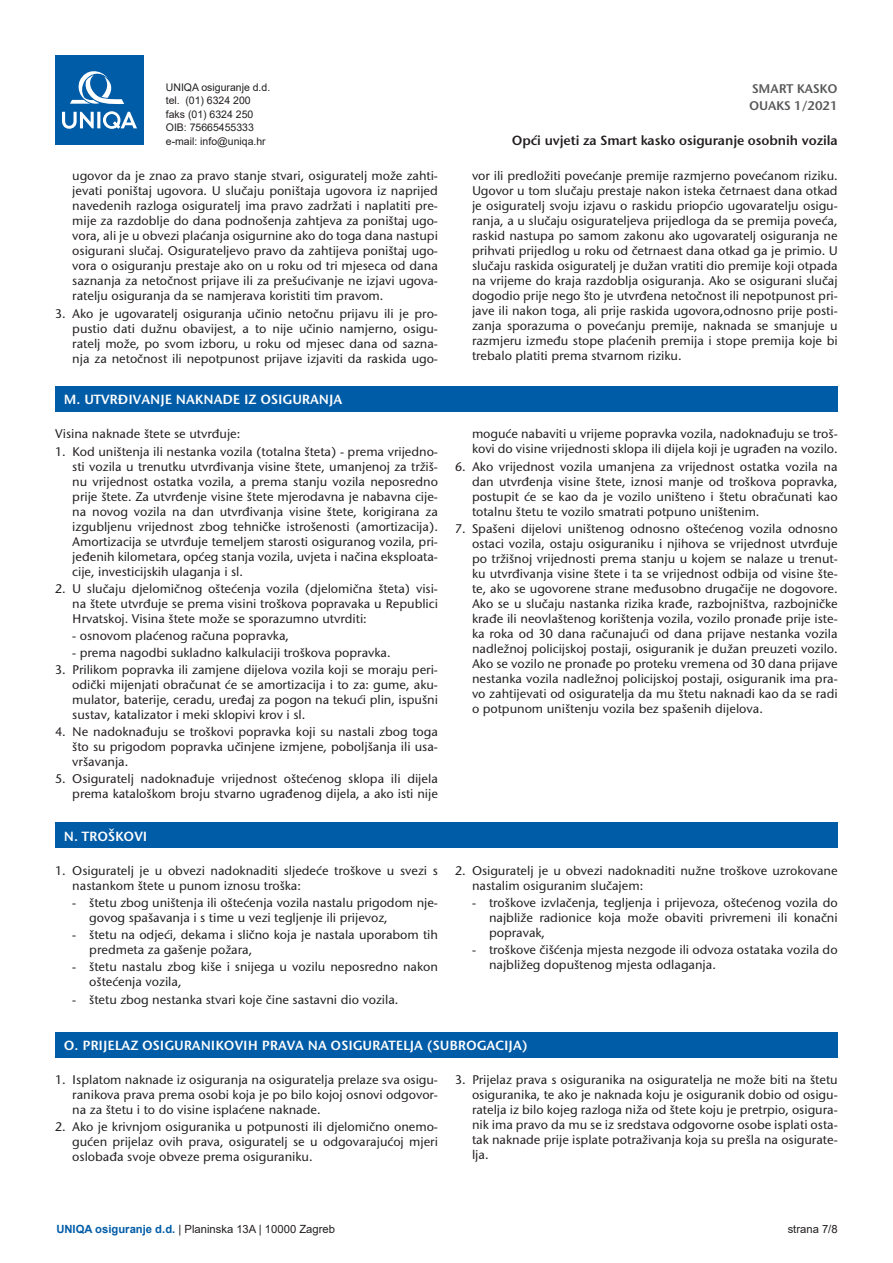
<style>
.page{position:relative;width:893px;height:1263px;background:#fff}
.page>*{position:absolute;margin:0;border:0;box-sizing:border-box;transform-origin:0 0}
._02_-_Clanak{font:13.5px "Stone San Sem XP";color:#fff}
.t1{font:13.5px "Stone San Sem XP";letter-spacing:-.005em;color:#231f20}
._01_-_Tekst_-_1_uvla{font:12.75px/15px "Stone Sans XP";letter-spacing:-.005em;color:#231f20;text-align:justify}
._01_-_Tekst_-_2_uvla{font:12.75px/15px "Stone Sans XP";letter-spacing:-.005em;color:#231f20}
.t2{font:12.75px/17.1px "Stone San Sem XP";letter-spacing:-.005em;color:#57585a}
.t3{font:11.25px "Arial";color:#231f20}
.t4{font:10.5px/13.5px "Arial";color:#231f20}
.s1{font-weight:700;color:#005ca7}
</style>
<div class="page">
<div style="left:55px;top:55px;width:89px;height:90px;background:#005ca7"></div>
<svg style="left:70px;top:71px;width:54px;height:34px"></svg>
<svg style="left:62px;top:111px;width:75px;height:18px"></svg>
<div style="left:55px;top:386px;width:783px;height:26px;background:#005ca7"></div>
<div style="left:55px;top:823px;width:783px;height:25px;background:#005ca7"></div>
<div style="left:55px;top:1032px;width:783px;height:25px;background:#005ca7"></div>
<p class="t4" style="left:166px;top:80px;width:106px">UNIQA osiguranje d.d. tel. (01) 6324 200 faks (01) 6324 250<br>OIB: 75665455333 e-mail: info@uniqa.hr</p>
<p class="_01_-_Tekst_-_1_uvla" style="left:72px;top:168px;width:367px">ugovor da je znao za pravo stanje stvari, osiguratelj može zahti&shy;jevati poništaj ugovora. U slučaju poništaja ugovora iz naprijed navedenih razloga osiguratelj ima pravo zadržati i naplatiti pre&shy;mije za razdoblje do dana podnošenja zahtjeva za poništaj ugo&shy;vora, ali je u obvezi plaćanja osigurnine ako do toga dana nastupi osigurani slučaj. Osigurateljevo pravo da zahtijeva poništaj ugo&shy;vora o osiguranju prestaje ako on u roku od tri mjeseca od dana saznanja za netočnost prijave ili za prešućivanje ne izjavi ugova&shy;ratelju osiguranja da se namjerava koristiti tim pravom.</p>
<p class="_01_-_Tekst_-_1_uvla" style="left:72px;top:306px;width:367px;text-indent:-17px">3. Ako je ugovaratelj osiguranja učinio netočnu prijavu ili je pro&shy;pustio dati dužnu obavijest, a to nije učinio namjerno, osigu&shy;ratelj može, po svom izboru, u roku od mjesec dana od sazna&shy;nja za netočnost ili nepotpunost prijave izjaviti da raskida ugo-</p>
<p class="_02_-_Clanak" style="left:64px;top:391px;width:280px">M. UTVRĐIVANJE NAKNADE IZ OSIGURANJA</p>
<p class="_01_-_Tekst_-_1_uvla" style="left:55px;top:427px;width:187px">Visina naknade štete se utvrđuje:</p>
<p class="_01_-_Tekst_-_1_uvla" style="left:72px;top:444px;width:367px;text-indent:-17px">1. Kod uništenja ili nestanka vozila (totalna šteta) - prema vrijedno&shy;sti vozila u trenutku utvrđivanja visine štete, umanjenoj za tržiš&shy;nu vrijednost ostatka vozila, a prema stanju vozila neposredno prije štete. Za utvrđenje visine štete mjerodavna je nabavna cije&shy;na novog vozila na dan utvrđivanja visine štete, korigirana za izgubljenu vrijednost zbog tehničke istrošenosti (amortizacija).<br>Amortizacija se utvrđuje temeljem starosti osiguranog vozila, pri&shy;jeđenih kilometara, općeg stanja vozila, uvjeta i načina eksploata&shy;cije, investicijskih ulaganja i sl.</p>
<p class="_01_-_Tekst_-_1_uvla" style="left:72px;top:581px;width:367px;text-indent:-17px">2. U slučaju djelomičnog oštećenja vozila (djelomična šteta) visi&shy;na štete utvrđuje se prema visini troškova popravaka u Republici Hrvatskoj. Visina štete može se sporazumno utvrditi:</p>
<p class="_01_-_Tekst_-_2_uvla" style="left:72px;top:628px;width:218px">- osnovom plaćenog računa popravka,</p>
<p class="_01_-_Tekst_-_2_uvla" style="left:72px;top:645px;width:320px">- prema nagodbi sukladno kalkulaciji troškova popravka.</p>
<p class="_01_-_Tekst_-_1_uvla" style="left:72px;top:662px;width:367px;text-indent:-17px">3. Prilikom popravka ili zamjene dijelova vozila koji se moraju peri&shy;odički mijenjati obračunat će se amortizacija i to za: gume, aku&shy;mulator, baterije, ceradu, uređaj za pogon na tekući plin, ispušni sustav, katalizator i meki sklopivi krov i sl.</p>
<p class="_01_-_Tekst_-_1_uvla" style="left:72px;top:724px;width:367px;text-indent:-17px">4. Ne nadoknađuju se troškovi popravka koji su nastali zbog toga što su prigodom popravka učinjene izmjene, poboljšanja ili usa&shy;vršavanja.</p>
<p class="_01_-_Tekst_-_1_uvla" style="left:55px;top:772px;width:384px;text-align:right">5. Osiguratelj nadoknađuje vrijednost oštećenog sklopa ili dijela prema kataloškom broju stvarno ugrađenog dijela, a ako isti nije</p>
<p class="_02_-_Clanak" style="left:64px;top:828px;width:85px">N. TROŠKOVI</p>
<p class="_01_-_Tekst_-_1_uvla" style="left:72px;top:863px;width:367px;text-indent:-17px">1. Osiguratelj je u obvezi nadoknaditi sljedeće troškove u svezi s nastankom štete u punom iznosu troška:</p>
<p class="_01_-_Tekst_-_2_uvla" style="left:89px;top:895px;width:350px;text-indent:-17px">- štetu zbog uništenja ili oštećenja vozila nastalu prigodom nje&shy;govog spašavanja i s time u vezi tegljenje ili prijevoz,</p>
<p class="_01_-_Tekst_-_2_uvla" style="left:89px;top:927px;width:350px;text-indent:-17px">- štetu na odjeći, dekama i slično koja je nastala uporabom tih predmeta za gašenje požara,</p>
<p class="_01_-_Tekst_-_2_uvla" style="left:89px;top:960px;width:350px;text-indent:-17px">- štetu nastalu zbog kiše i snijega u vozilu neposredno nakon oštećenja vozila,</p>
<p class="_01_-_Tekst_-_2_uvla" style="left:72px;top:992px;width:328px">- štetu zbog nestanka stvari koje čine sastavni dio vozila.</p>
<p class="t2" style="left:749px;top:80px;width:90px">SMART KASKO<br>OUAKS 1/2021</p>
<p class="t1" style="left:512px;top:132px;width:327px">Opći uvjeti za Smart kasko osiguranje osobnih vozila</p>
<p class="_01_-_Tekst_-_1_uvla" style="left:472px;top:168px;width:367px">vor ili predložiti povećanje premije razmjerno povećanom riziku.<br>Ugovor u tom slučaju prestaje nakon isteka četrnaest dana otkad je osiguratelj svoju izjavu o raskidu priopćio ugovaratelju osigu&shy;ranja, a u slučaju osigurateljeva prijedloga da se premija poveća, raskid nastupa po samom zakonu ako ugovaratelj osiguranja ne prihvati prijedlog u roku od četrnaest dana otkad ga je primio. U slučaju raskida osiguratelj je dužan vratiti dio premije koji otpada na vrijeme do kraja razdoblja osiguranja. Ako se osigurani slučaj dogodio prije nego što je utvrđena netočnost ili nepotpunost pri&shy;jave ili nakon toga, ali prije raskida ugovora,odnosno prije posti&shy;zanja sporazuma o povećanju premije, naknada se smanjuje u razmjeru između stope plaćenih premija i stope premija koje bi trebalo platiti prema stvarnom riziku.</p>
<p class="_01_-_Tekst_-_1_uvla" style="left:472px;top:427px;width:367px">moguće nabaviti u vrijeme popravka vozila, nadoknađuju se troš&shy;kovi do visine vrijednosti sklopa ili dijela koji je ugrađen na vozilo.</p>
<p class="_01_-_Tekst_-_1_uvla" style="left:472px;top:459px;width:367px;text-indent:-17px">6. Ako vrijednost vozila umanjena za vrijednost ostatka vozila na dan utvrđenja visine štete, iznosi manje od troškova popravka, postupit će se kao da je vozilo uništeno i štetu obračunati kao totalnu štetu te vozilo smatrati potpuno uništenim.</p>
<p class="_01_-_Tekst_-_1_uvla" style="left:472px;top:521px;width:367px;text-indent:-17px">7. Spašeni dijelovi uništenog odnosno oštećenog vozila odnosno ostaci vozila, ostaju osiguraniku i njihova se vrijednost utvrđuje po tržišnoj vrijednosti prema stanju u kojem se nalaze u trenut&shy;ku utvrđivanja visine štete i ta se vrijednost odbija od visine šte&shy;te, ako se ugovorene strane međusobno drugačije ne dogovore.<br>Ako se u slučaju nastanka rizika krađe, razbojništva, razbojničke krađe ili neovlaštenog korištenja vozila, vozilo pronađe prije iste&shy;ka roka od 30 dana računajući od dana prijave nestanka vozila nadležnoj policijskoj postaji, osiguranik je dužan preuzeti vozilo.<br>Ako se vozilo ne pronađe po proteku vremena od 30 dana prijave nestanka vozila nadležnoj policijskoj postaji, osiguranik ima pra&shy;vo zahtijevati od osiguratelja da mu štetu naknadi kao da se radi o potpunom uništenju vozila bez spašenih dijelova.</p>
<p class="_01_-_Tekst_-_1_uvla" style="left:472px;top:863px;width:367px;text-indent:-17px">2. Osiguratelj je u obvezi nadoknaditi nužne troškove uzrokovane nastalim osiguranim slučajem:</p>
<p class="_01_-_Tekst_-_2_uvla" style="left:489px;top:895px;width:350px;text-align:justify;text-indent:-17px">- troškove izvlačenja, tegljenja i prijevoza, oštećenog vozila do najbliže radionice koja može obaviti privremeni ili konačni popravak,</p>
<p class="_01_-_Tekst_-_2_uvla" style="left:489px;top:942px;width:350px;text-indent:-17px">- troškove čišćenja mjesta nezgode ili odvoza ostataka vozila do najbližeg dopuštenog mjesta odlaganja.</p>
<p class="_02_-_Clanak" style="left:64px;top:1037px;width:466px">O. PRIJELAZ OSIGURANIKOVIH PRAVA NA OSIGURATELJA (SUBROGACIJA)</p>
<p class="_01_-_Tekst_-_1_uvla" style="left:72px;top:1072px;width:367px;text-indent:-17px">1. Isplatom naknade iz osiguranja na osiguratelja prelaze sva osigu&shy;ranikova prava prema osobi koja je po bilo kojoj osnovi odgovor&shy;na za štetu i to do visine isplaćene naknade.</p>
<p class="_01_-_Tekst_-_1_uvla" style="left:72px;top:1120px;width:367px;text-indent:-17px">2. Ako je krivnjom osiguranika u potpunosti ili djelomično onemo&shy;gućen prijelaz ovih prava, osiguratelj se u odgovarajućoj mjeri oslobađa svoje obveze prema osiguraniku.</p>
<p class="_01_-_Tekst_-_1_uvla" style="left:472px;top:1072px;width:367px;text-indent:-17px">3. Prijelaz prava s osiguranika na osiguratelja ne može biti na štetu osiguranika, te ako je naknada koju je osiguranik dobio od osigu&shy;ratelja iz bilo kojeg razloga niža od štete koju je pretrpio, osigura&shy;nik ima pravo da mu se iz sredstava odgovorne osobe isplati osta&shy;tak naknade prije isplate potraživanja koja su prešla na osigurate&shy;lja.</p>
<p class="t3" style="left:56px;top:1221px;width:280px"><span class="s1">UNIQA osiguranje d.d.</span> | Planinska 13A | 10000 Zagreb</p>
<p class="t3" style="left:788px;top:1221px;width:52px">strana 7/8</p>
</div>
